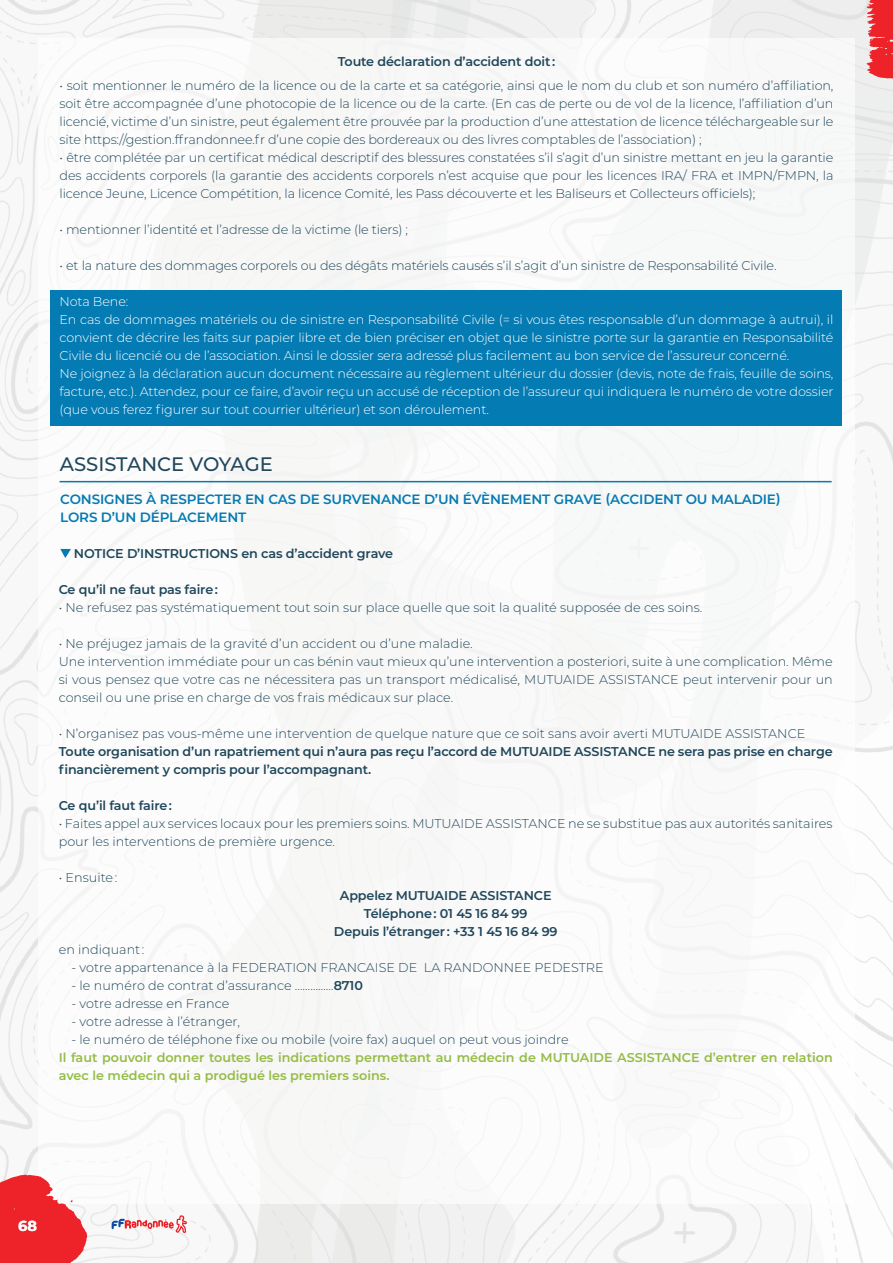
<style>
.page{position:relative;width:893px;height:1263px;background:#fff}
.page>*{position:absolute;margin:0;border:0;box-sizing:border-box;transform-origin:0 0}
.t1{font:500 19.5px "Montserrat";color:#20475b}
.t2{font:700 14.55px "Montserrat";color:#fff}
.t3{font:600 13.5px/18px "Montserrat";letter-spacing:-.01em;color:#057bb3}
.t4{font:300 12.75px/18px "Montserrat";color:#20475b;text-align:justify}
.t5{font:300 12.75px/18px "Montserrat";letter-spacing:-.01em;color:#fff}
.t6{font:600 12.75px/18px "Montserrat";letter-spacing:-.01em;color:#20475b}
.t7{font:600 12.75px/18px "Montserrat";color:#95bc45}
.s1{font-weight:600}
</style>
<div class="page">
<img style="left:0;top:0;width:893px;height:1263px">
<div style="left:38px;top:38px;width:817px;height:1165px;background:#fff"></div>
<svg style="left:0;top:1175px;width:87px;height:88px"></svg>
<svg style="left:866px;top:0;width:27px;height:79px;background:#ed494f"></svg>
<svg style="left:112px;top:1215px;width:75px;height:18px"></svg>
<div style="left:50px;top:290px;width:792px;height:136px;background:#057bb3"></div>
<hr style="left:60px;top:481px;width:772px;height:1px;background:#057bb3">
<svg style="left:60px;top:549px;width:11px;height:9px"></svg>
<p class="t6" style="left:338px;top:52px;width:219px">Toute déclaration d’accident doit :</p>
<p class="t4" style="left:60px;top:76px;width:775px">• soit mentionner le numéro de la licence ou de la carte et sa catégorie, ainsi que le nom du club et son numéro d’affiliation, soit être accompagnée d’une photocopie de la licence ou de la carte. (En cas de perte ou de vol de la licence, l’affiliation d’un licencié, victime d’un sinistre, peut également être prouvée par la production d’une attestation de licence téléchargeable sur le site https://gestion.ffrandonnee.fr d’une copie des bordereaux ou des livres comptables de l’association) ;</p>
<p class="t4" style="left:60px;top:148px;width:775px">• être complétée par un certificat médical descriptif des blessures constatées s’il s’agit d’un sinistre mettant en jeu la garantie des accidents corporels (la garantie des accidents corporels n’est acquise que pour les licences IRA/ FRA et IMPN/FMPN, la licence Jeune, Licence Compétition, la licence Comité, les Pass découverte et les Baliseurs et Collecteurs officiels);</p>
<p class="t4" style="left:60px;top:220px;width:350px">• mentionner l’identité et l’adresse de la victime (le tiers) ;</p>
<p class="t4" style="left:60px;top:256px;width:719px">• et la nature des dommages corporels ou des dégâts matériels causés s’il s’agit d’un sinistre de Responsabilité Civile.</p>
<p class="t5" style="left:60px;top:292px;width:775px">Nota Bene:<br>En cas de dommages matériels ou de sinistre en Responsabilité Civile (= si vous êtes responsable d’un dommage à autrui), il convient de décrire les faits sur papier libre et de bien préciser en objet que le sinistre porte sur la garantie en Responsabilité Civile du licencié ou de l’association. Ainsi le dossier sera adressé plus facilement au bon service de l’assureur concerné.<br>Ne joignez à la déclaration aucun document nécessaire au règlement ultérieur du dossier (devis, note de frais, feuille de soins, facture, etc.). Attendez, pour ce faire, d’avoir reçu un accusé de réception de l’assureur qui indiquera le numéro de votre dossier (que vous ferez figurer sur tout courrier ultérieur) et son déroulement.</p>
<h1 class="t1" style="left:60px;top:451px;width:214px">ASSISTANCE VOYAGE</h1>
<p class="t3" style="left:60px;top:490px;width:722px">CONSIGNES À RESPECTER EN CAS DE SURVENANCE D’UN ÉVÈNEMENT GRAVE (ACCIDENT OU MALADIE)<br>LORS D’UN DÉPLACEMENT</p>
<p class="t6" style="left:74px;top:544px;width:321px">NOTICE D’INSTRUCTIONS en cas d’accident grave</p>
<p class="t6" style="left:59px;top:580px;width:161px">Ce qu’il ne faut pas faire :</p>
<p class="t4" style="left:59px;top:598px;width:645px">• Ne refusez pas systématiquement tout soin sur place quelle que soit la qualité supposée de ces soins.</p>
<p class="t4" style="left:59px;top:634px;width:775px;text-align:left">• Ne préjugez jamais de la gravité d’un accident ou d’une maladie.<br>Une intervention immédiate pour un cas bénin vaut mieux qu’une intervention a posteriori, suite à une complication. Même si vous pensez que votre cas ne nécessitera pas un transport médicalisé, MUTUAIDE ASSISTANCE peut intervenir pour un conseil ou une prise en charge de vos frais médicaux sur place.</p>
<p class="t4" style="left:59px;top:724px;width:748px">• N’organisez pas vous-même une intervention de quelque nature que ce soit sans avoir averti MUTUAIDE ASSISTANCE</p>
<p class="t6" style="left:59px;top:742px;width:775px">Toute organisation d’un rapatriement qui n’aura pas reçu l’accord de MUTUAIDE ASSISTANCE ne sera pas prise en charge financièrement y compris pour l’accompagnant.</p>
<p class="t6" style="left:59px;top:796px;width:115px">Ce qu’il faut faire :</p>
<p class="t4" style="left:59px;top:814px;width:775px">• Faites appel aux services locaux pour les premiers soins. MUTUAIDE ASSISTANCE ne se substitue pas aux autorités sanitaires pour les interventions de première urgence.</p>
<p class="t4" style="left:59px;top:868px;width:60px">• Ensuite :</p>
<p class="t6" style="left:334px;top:886px;width:225px;text-align:center">Appelez MUTUAIDE ASSISTANCE<br>Téléphone : 01 45 16 84 99<br>Depuis l’étranger : +33 1 45 16 84 99</p>
<p class="t4" style="left:59px;top:940px;width:87px">en indiquant :</p>
<p class="t4" style="left:72px;top:958px;width:534px">- votre appartenance à la FEDERATION FRANCAISE DE LA RANDONNEE PEDESTRE</p>
<p class="t4" style="left:72px;top:976px;width:293px">- le numéro de contrat d’assurance ……………<span class="s1">8710</span></p>
<p class="t4" style="left:72px;top:994px;width:159px">- votre adresse en France</p>
<p class="t4" style="left:72px;top:1012px;width:170px">- votre adresse à l’étranger,</p>
<p class="t4" style="left:72px;top:1030px;width:499px">- le numéro de téléphone fixe ou mobile (voire fax) auquel on peut vous joindre</p>
<p class="t7" style="left:59px;top:1048px;width:775px">Il faut pouvoir donner toutes les indications permettant au médecin de MUTUAIDE ASSISTANCE d’entrer en relation avec le médecin qui a prodigué les premiers soins.</p>
<p class="t2" style="left:18px;top:1215px;width:20px">68</p>
</div>
